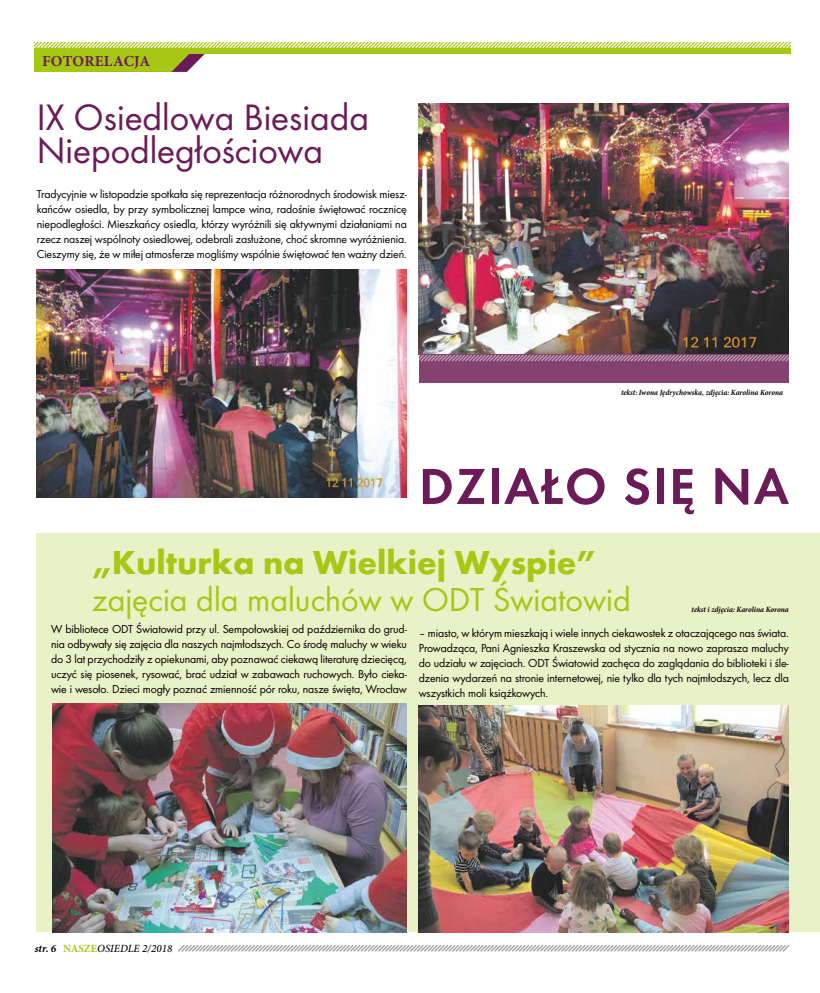
<style>
.page{position:relative;width:820px;height:993px;background:#fff}
.page>*{position:absolute;margin:0;border:0;box-sizing:border-box;transform-origin:0 0}
.t1{font:52.5px "Futura Dem";letter-spacing:.03em;color:#6b1c58}
.t2{font:38.2px/33px "Futura Boo";color:#6b1c58}
.t3{font:34.5px "Futura Boo";color:#a6c714}
.t4{font:700 34.5px "Futura";color:#a6c714}
.t5{font:700 15.3px "Minion Pro";letter-spacing:.015em;color:#6b1c58}
.t6{font:12px/15px "Futura Boo";letter-spacing:-.01em;color:#000;text-align:justify}
.t7{font:italic 500 11px "Minion Pro";color:#000}
.t8{font:italic 700 condensed 8px "Minion Pro";letter-spacing:-.005em;color:#000}
.s1{font-weight:700}
.s2{font-weight:700;font-style:normal;color:#a6c714}
</style>
<div class="page">
<svg style="left:178px;top:945px;width:612px;height:7px"></svg>
<div style="left:37px;top:533px;width:782px;height:398px;background:#e9f1c6"></div>
<svg style="left:34px;top:42px;width:757px;height:30px"></svg>
<img style="left:52px;top:703px;width:354px;height:228px">
<img style="left:418px;top:103px;width:370px;height:250px">
<img style="left:37px;top:269px;width:369px;height:228px">
<img style="left:418px;top:705px;width:370px;height:226px">
<div style="left:418px;top:354px;width:370px;height:29px;background:#83426f"></div>
<svg style="left:402px;top:353px;width:387px;height:10px"></svg>
<p class="t5" style="left:42px;top:50px;width:110px">FOTORELACJA</p>
<h2 class="t2" style="left:37px;top:101px;width:334px">IX Osiedlowa Biesiada<br>Niepodległościowa</h2>
<p class="t6" style="left:37px;top:186px;width:371px">Tradycyjnie w listopadzie spotkała się reprezentacja różnorodnych środowisk miesz&shy;kańców osiedla, by przy symbolicznej lampce wina, radośnie świętować rocznicę niepodległości. Mieszkańcy osiedla, którzy wyróżnili się aktywnymi działaniami na rzecz naszej wspólnoty osiedlowej, odebrali zasłużone, choć skromne wyróżnienia.<br>Cieszymy się, że w miłej atmosferze mogliśmy wspólnie świętować ten ważny dzień.</p>
<p class="t8" style="left:620px;top:386px;width:163px">tekst: Iwona Jędrychowska, zdjęcia: Karolina Korona</p>
<h1 class="t1" style="left:418px;top:454px;width:371px">DZIAŁO SIĘ NA</h1>
<h3 class="t4" style="left:92px;top:541px;width:505px">„Kulturka na Wielkiej Wyspie”</h3>
<h3 class="t3" style="left:92px;top:579px;width:540px">zajęcia dla maluchów w ODT Światowid</h3>
<p class="t6" style="left:418px;top:625px;width:371px">– miasto, w którym mieszkają i wiele innych ciekawostek z otaczającego nas świata.<br>Prowadząca, Pani Agnieszka Kraszewska od stycznia na nowo zaprasza maluchy do udziału w zajęciach. ODT Światowid zachęca do zaglądania do biblioteki i śle&shy;dzenia wydarzeń na stronie internetowej, nie tylko dla tych najmłodszych, lecz dla wszystkich moli książkowych.</p>
<p class="t8" style="left:691px;top:603px;width:99px">tekst i zdjęcia: Karolina Korona</p>
<p class="t6" style="left:51px;top:621px;width:357px">W bibliotece ODT Światowid przy ul. Sempołowskiej od października do grud&shy;nia odbywały się zajęcia dla naszych najmłodszych. Co środę maluchy w wieku do 3 lat przychodziły z opiekunami, aby poznawać ciekawą literaturę dziecięcą, uczyć się piosenek, rysować, brać udział w zabawach ruchowych. Było cieka&shy;wie i wesoło. Dzieci mogły poznać zmienność pór roku, nasze święta, Wrocław</p>
<p class="t7" style="left:35px;top:940px;width:139px"><span class="s1">str. 6</span> <span class="s2">NASZE</span>OSIEDLE 2/2018</p>
</div>
